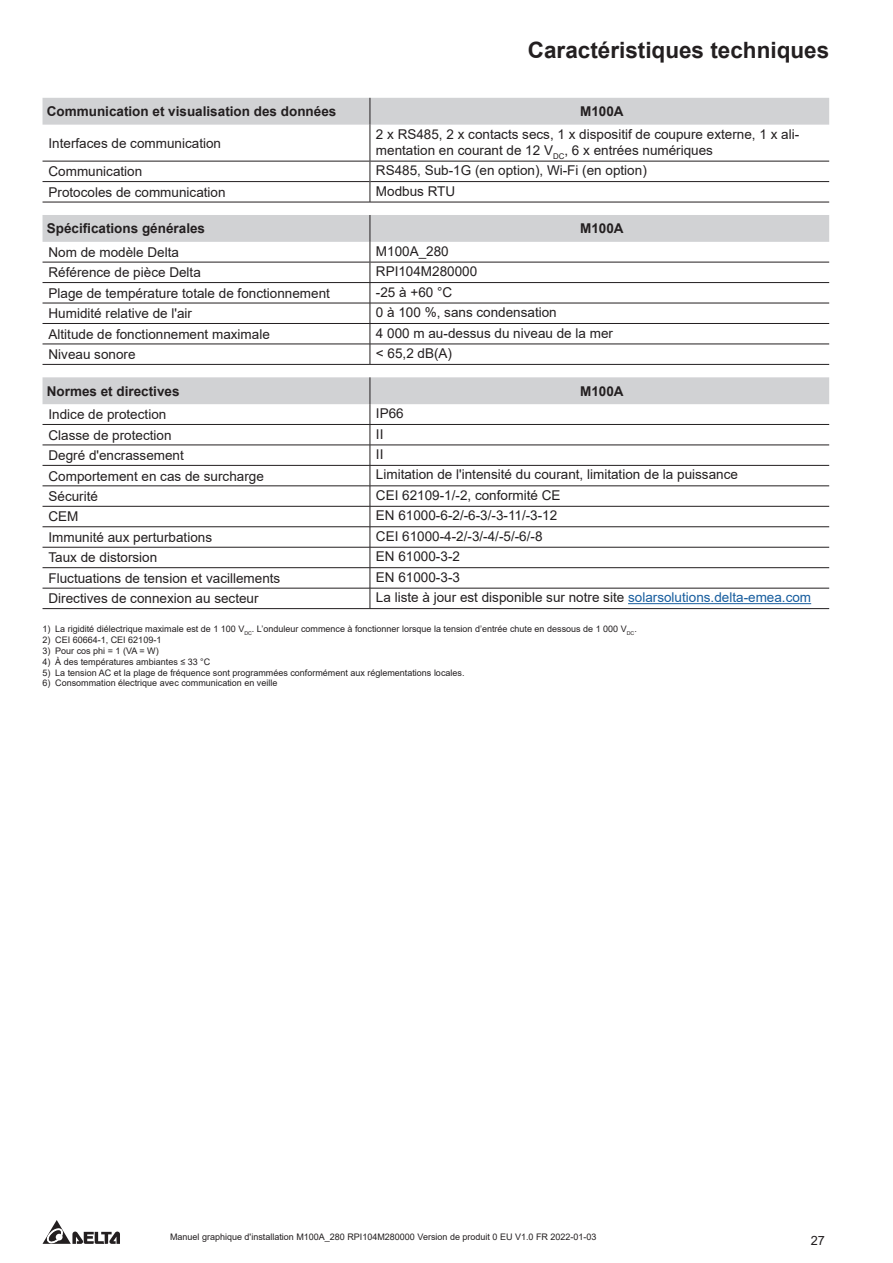
<style>
.page{position:relative;width:893px;height:1263px;background:#fff}
.page>*{position:absolute;margin:0;border:0;box-sizing:border-box;transform-origin:0 0}
.HE-H1_R-pf{font:700 22.5px "Arial";color:#231f20}
.TA-TD_Parameter_valu{font:13.5px/16.2px "Arial";color:#231f20}
.TA-TD_Parameter_name{font:13.5px "Arial";color:#231f20}
.TA-Head_L-pf{font:700 13.5px "Arial";color:#231f20}
.TA-Head_C-pf{font:700 13.5px "Arial";color:#231f20}
.t1{font:12.75px "Arial";color:#231f20}
.t2{font:9px "Arial";color:#231f20}
.s1{color:#175d9e}
</style>
<div class="page">
<div style="left:43px;top:98px;width:786px;height:27px;background:#d1d2d4"></div>
<hr style="left:43px;top:161px;width:327px;height:1px;background:#231f20">
<hr style="left:43px;top:181px;width:327px;height:1px;background:#231f20">
<hr style="left:43px;top:202px;width:327px;height:1px;background:#231f20">
<hr style="left:370px;top:161px;width:459px;height:1px;background:#231f20">
<hr style="left:370px;top:181px;width:459px;height:1px;background:#231f20">
<hr style="left:370px;top:202px;width:459px;height:1px;background:#231f20">
<hr style="left:370px;top:125px;width:1px;height:36px;background:#231f20">
<svg style="left:370px;top:161px;width:1px;height:41px"></svg>
<hr style="left:43px;top:364px;width:327px;height:1px;background:#231f20">
<hr style="left:370px;top:364px;width:459px;height:1px;background:#231f20">
<svg style="left:43px;top:215px;width:786px;height:149px"></svg>
<hr style="left:43px;top:323px;width:327px;height:1px;background:#231f20">
<hr style="left:43px;top:608px;width:327px;height:1px;background:#231f20">
<hr style="left:370px;top:608px;width:459px;height:1px;background:#231f20">
<svg style="left:43px;top:377px;width:786px;height:231px"></svg>
<hr style="left:628px;top:603px;width:183px;height:1px;background:#175d9e">
<svg style="left:43px;top:1220px;width:77px;height:24px"></svg>
<div style="left:56px;top:1234px;width:7px;height:6px;background:#fff;border-radius:50%"></div>
<p class="HE-H1_R-pf" style="left:528px;top:34px;width:303px">Caractéristiques techniques</p>
<p class="TA-Head_L-pf" style="left:47px;top:102px;width:291px">Communication et visualisation des données</p>
<p class="TA-Head_C-pf" style="left:580px;top:102px;width:45px">M100A</p>
<p class="TA-TD_Parameter_name" style="left:49px;top:134px;width:174px">Interfaces de communication</p>
<p class="TA-TD_Parameter_valu" style="left:376px;top:126px;width:425px">2 x RS485, 2 x contacts secs, 1 x dispositif de coupure externe, 1 x ali&shy;mentation en courant de 12 V<sub>DC</sub>, 6 x entrées numériques</p>
<p class="TA-TD_Parameter_name" style="left:49px;top:162px;width:95px">Communication</p>
<p class="TA-TD_Parameter_valu" style="left:376px;top:162px;width:272px">RS485, Sub-1G (en option), Wi-Fi (en option)</p>
<p class="TA-TD_Parameter_name" style="left:49px;top:183px;width:179px">Protocoles de communication</p>
<p class="TA-TD_Parameter_valu" style="left:376px;top:183px;width:81px">Modbus RTU</p>
<p class="TA-Head_L-pf" style="left:47px;top:219px;width:160px">Spécifications générales</p>
<p class="TA-Head_C-pf" style="left:580px;top:219px;width:45px">M100A</p>
<p class="TA-TD_Parameter_name" style="left:49px;top:243px;width:132px">Nom de modèle Delta</p>
<p class="TA-TD_Parameter_valu" style="left:376px;top:243px;width:74px">M100A_280</p>
<p class="TA-TD_Parameter_name" style="left:49px;top:263px;width:154px">Référence de pièce Delta</p>
<p class="TA-TD_Parameter_valu" style="left:376px;top:263px;width:103px">RPI104M280000</p>
<p class="TA-TD_Parameter_name" style="left:49px;top:284px;width:283px">Plage de température totale de fonctionnement</p>
<p class="TA-TD_Parameter_valu" style="left:376px;top:284px;width:78px">-25 à +60 °C</p>
<p class="TA-TD_Parameter_name" style="left:49px;top:304px;width:145px">Humidité relative de l'air</p>
<p class="TA-TD_Parameter_valu" style="left:376px;top:304px;width:182px">0 à 100 %, sans condensation</p>
<p class="TA-TD_Parameter_name" style="left:49px;top:325px;width:223px">Altitude de fonctionnement maximale</p>
<p class="TA-TD_Parameter_valu" style="left:376px;top:325px;width:239px">4 000 m au-dessus du niveau de la mer</p>
<p class="TA-TD_Parameter_name" style="left:49px;top:345px;width:89px">Niveau sonore</p>
<p class="TA-TD_Parameter_valu" style="left:376px;top:345px;width:78px">&lt; 65,2 dB(A)</p>
<p class="TA-Head_L-pf" style="left:47px;top:381px;width:134px">Normes et directives</p>
<p class="TA-Head_C-pf" style="left:580px;top:381px;width:45px">M100A</p>
<p class="TA-TD_Parameter_name" style="left:49px;top:405px;width:119px">Indice de protection</p>
<p class="TA-TD_Parameter_valu" style="left:376px;top:405px;width:29px">IP66</p>
<p class="TA-TD_Parameter_name" style="left:49px;top:426px;width:125px">Classe de protection</p>
<p class="TA-TD_Parameter_valu" style="left:376px;top:426px;width:9px">II</p>
<p class="TA-TD_Parameter_name" style="left:49px;top:446px;width:137px">Degré d'encrassement</p>
<p class="TA-TD_Parameter_valu" style="left:376px;top:446px;width:9px">II</p>
<p class="TA-TD_Parameter_name" style="left:49px;top:466px;width:217px">Comportement en cas de surcharge</p>
<p class="TA-TD_Parameter_valu" style="left:376px;top:466px;width:363px">Limitation de l'intensité du courant, limitation de la puissance</p>
<p class="TA-TD_Parameter_name" style="left:49px;top:487px;width:51px">Sécurité</p>
<p class="TA-TD_Parameter_valu" style="left:376px;top:487px;width:186px">CEI 62109-1/-2, conformité CE</p>
<p class="TA-TD_Parameter_name" style="left:49px;top:507px;width:31px">CEM</p>
<p class="TA-TD_Parameter_valu" style="left:376px;top:507px;width:183px">EN 61000-6-2/-6-3/-3-11/-3-12</p>
<p class="TA-TD_Parameter_name" style="left:49px;top:528px;width:165px">Immunité aux perturbations</p>
<p class="TA-TD_Parameter_valu" style="left:376px;top:528px;width:168px">CEI 61000-4-2/-3/-4/-5/-6/-8</p>
<p class="TA-TD_Parameter_name" style="left:49px;top:548px;width:110px">Taux de distorsion</p>
<p class="TA-TD_Parameter_valu" style="left:376px;top:548px;width:86px">EN 61000-3-2</p>
<p class="TA-TD_Parameter_name" style="left:49px;top:569px;width:233px">Fluctuations de tension et vacillements</p>
<p class="TA-TD_Parameter_valu" style="left:376px;top:569px;width:86px">EN 61000-3-3</p>
<p class="TA-TD_Parameter_name" style="left:49px;top:589px;width:212px">Directives de connexion au secteur</p>
<p class="TA-TD_Parameter_valu" style="left:376px;top:589px;width:437px">La liste à jour est disponible sur notre site <span class="s1">solarsolutions.delta-emea.com</span></p>
<p class="t2" style="left:43px;top:623px;width:596px">1) La rigidité diélectrique maximale est de 1 100 V<sub>DC</sub>. L’onduleur commence à fonctionner lorsque la tension d’entrée chute en dessous de 1 000 V<sub>DC</sub>.</p>
<p class="t2" style="left:43px;top:634px;width:120px">2) CEI 60664-1, CEI 62109-1</p>
<p class="t2" style="left:43px;top:645px;width:118px">3) Pour cos phi = 1 (VA = W)</p>
<p class="t2" style="left:43px;top:655px;width:169px">4) À des températures ambiantes ≤ 33 °C</p>
<p class="t2" style="left:43px;top:666px;width:423px">5) La tension AC et la plage de fréquence sont programmées conformément aux réglementations locales.</p>
<p class="t2" style="left:43px;top:677px;width:236px">6) Consommation électrique avec communication en veille</p>
<p class="t2" style="left:170px;top:1230px;width:428px">Manuel graphique d'installation M100A_280 RPI104M280000 Version de produit 0 EU V1.0 FR 2022-01-03</p>
<p class="t1" style="left:811px;top:1231px;width:16px">27</p>
</div>
